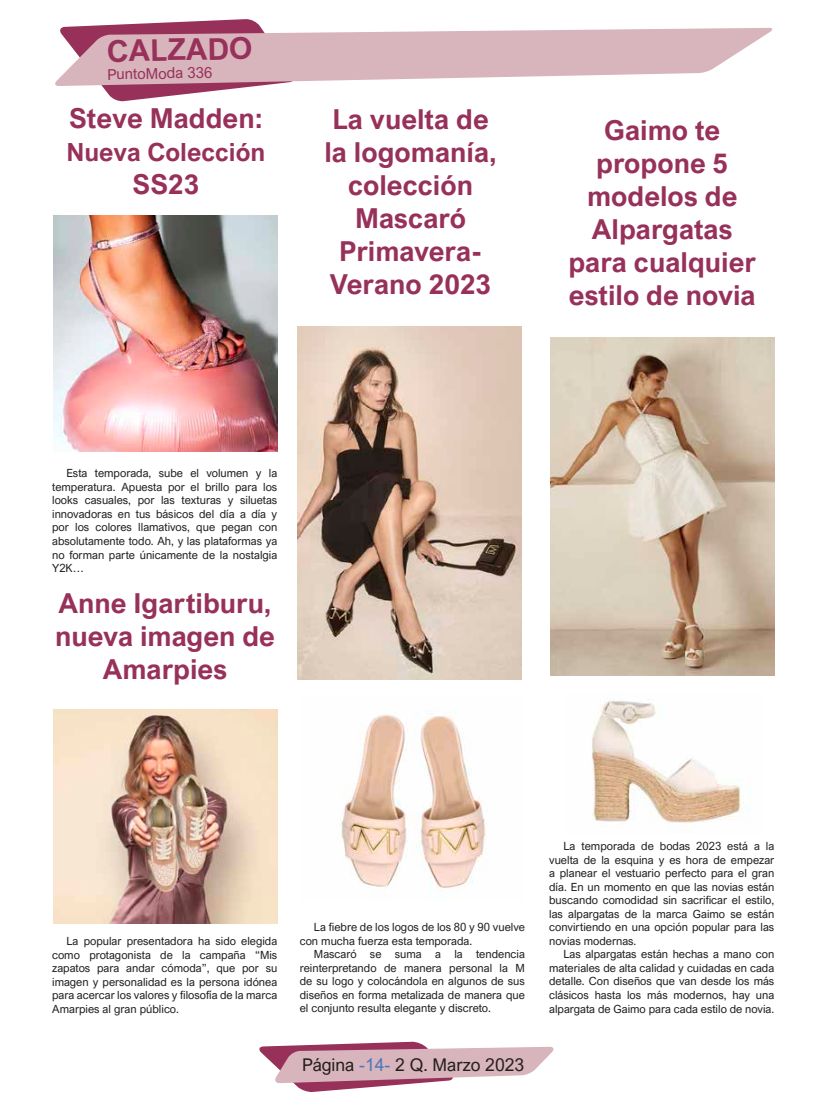
<style>
.page{position:relative;width:826px;height:1117px;background:#fff}
.page>*{position:absolute;margin:0;border:0;box-sizing:border-box;transform-origin:0 0}
.t1{font:700 30px "Arial Nova";color:#97315a}
.t2{font:700 27.5px/33px "Arial Nova";color:#97315a;text-align:center}
.t3{font:700 25px "Arial Nova";color:#97315a}
.t4{font:17.5px "Arial Nova";color:#231f20}
.t5{font:15px "Arial Nova";color:#97315a}
.t6{font:11.25px/13.5px "Arial Nova";color:#231f20;text-align:justify}
.s1{color:#4978bd}
</style>
<div class="page">
<svg style="left:61px;top:19px;width:200px;height:83px"></svg>
<svg style="left:55px;top:28px;width:718px;height:58px;fill:#d8b4bc"></svg>
<svg style="left:259px;top:1041px;width:295px;height:51px"></svg>
<img style="left:550px;top:337px;width:224px;height:338px">
<img style="left:297px;top:326px;width:225px;height:353px">
<img style="left:53px;top:215px;width:225px;height:236px">
<img style="left:53px;top:709px;width:224px;height:213px">
<img style="left:341px;top:711px;width:146px;height:180px">
<img style="left:591px;top:700px;width:157px;height:123px">
<h1 class="t1" style="left:107px;top:33px;width:147px;rotate:-1deg">CALZADO</h1>
<h3 class="t5" style="left:107px;top:66px;width:106px;rotate:-1deg">PuntoModa 336</h3>
<h2 class="t2" style="left:69px;top:101px;width:195px">Steve Madden:</h2>
<h3 class="t3" style="left:66px;top:137px;width:200px">Nueva Colección</h3>
<h2 class="t2" style="left:132px;top:167px;width:68px">SS23</h2>
<h2 class="t2" style="left:324px;top:102px;width:174px">La vuelta de la logomanía, colección<br>Mascaró<br>Primavera-<br>Verano 2023</h2>
<h2 class="t2" style="left:568px;top:113px;width:189px">Gaimo te propone 5 modelos de<br>Alpargatas para cualquier estilo de novia</h2>
<p class="t6" style="left:52px;top:466px;width:227px;text-indent:14px">Esta temporada, sube el volumen y la temperatura. Apuesta por el brillo para los looks casuales, por las texturas y siluetas innovadoras en tus básicos del día a día y por los colores llamativos, que pegan con absolutamente todo. Ah, y las plataformas ya no forman parte únicamente de la nostalgia Y2K…</p>
<h2 class="t2" style="left:55px;top:586px;width:221px">Anne Igartiburu, nueva imagen de<br>Amarpies</h2>
<p class="t6" style="left:52px;top:934px;width:227px;text-indent:14px">La popular presentadora ha sido elegida como protagonista de la campaña “Mis zapatos para andar cómoda”, que por su imagen y personalidad es la persona idónea para acercar los valores y filosofía de la marca Amarpies al gran público.</p>
<p class="t6" style="left:300px;top:920px;width:227px;text-indent:14px">La fiebre de los logos de los 80 y 90 vuelve con mucha fuerza esta temporada.</p>
<p class="t6" style="left:300px;top:947px;width:227px;text-indent:14px">Mascaró se suma a la tendencia reinterpretando de manera personal la M de su logo y colocándola en algunos de sus diseños en forma metalizada de manera que el conjunto resulta elegante y discreto.</p>
<h3 class="t4" style="left:302px;top:1054px;width:223px">Página <span class="s1">-14-</span> 2 Q. Marzo 2023</h3>
<p class="t6" style="left:549px;top:839px;width:227px;text-indent:14px">La temporada de bodas 2023 está a la vuelta de la esquina y es hora de empezar a planear el vestuario perfecto para el gran día. En un momento en que las novias están buscando comodidad sin sacrificar el estilo, las alpargatas de la marca Gaimo se están convirtiendo en una opción popular para las novias modernas.</p>
<p class="t6" style="left:549px;top:947px;width:227px;text-indent:14px">Las alpargatas están hechas a mano con materiales de alta calidad y cuidadas en cada detalle. Con diseños que van desde los más clásicos hasta los más modernos, hay una alpargata de Gaimo para cada estilo de novia.</p>
</div>
